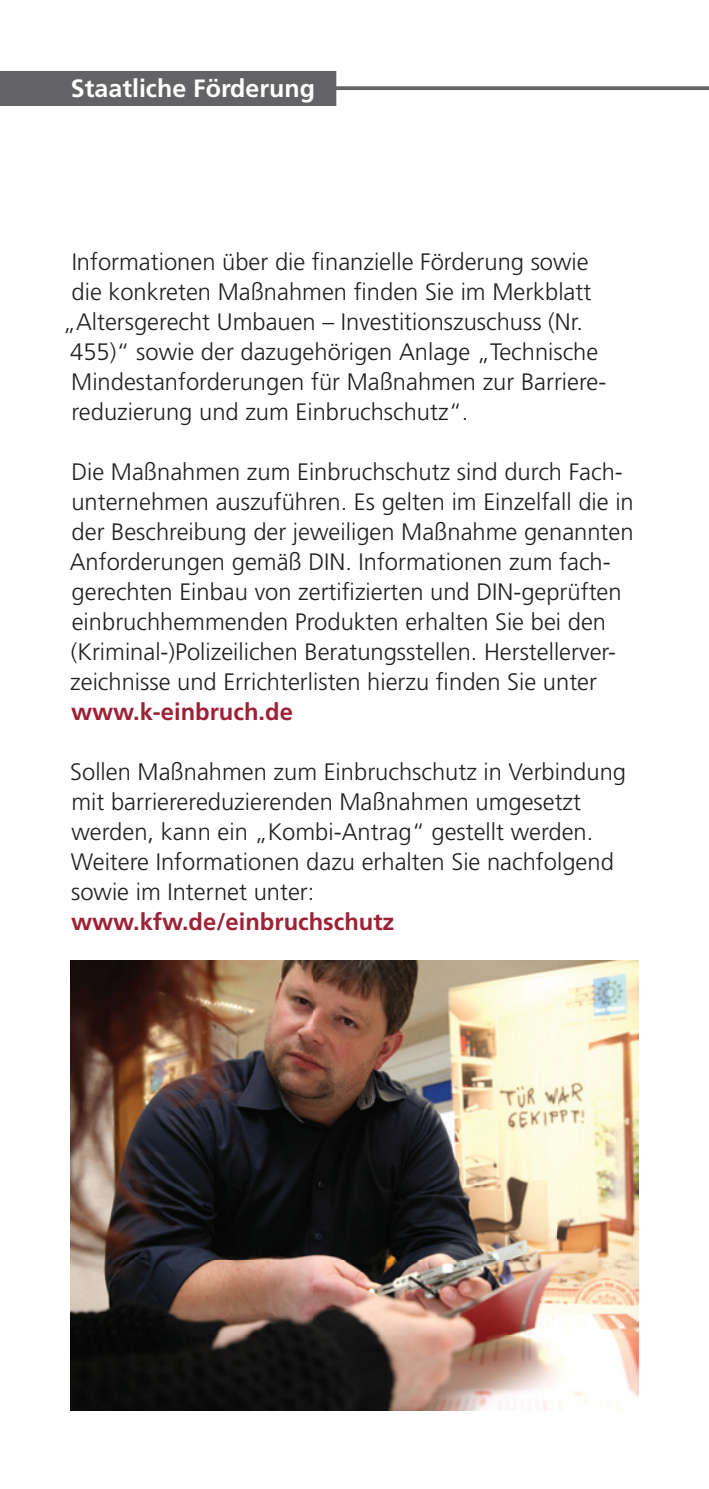
<style>
.page{position:relative;width:709px;height:1489px;background:#fff}
.page>*{position:absolute;margin:0;border:0;box-sizing:border-box;transform-origin:0 0}
.t1{font:700 25px "Frutiger LT Std";color:#fff}
.t2{font:300 23.75px/30px "Frutiger LT Std";color:#231f20}
.t3{font:700 23.75px "Frutiger LT Std";color:#9e2135}
</style>
<div class="page">
<svg style="left:336px;top:86px;width:373px;height:4px"></svg>
<div style="left:0;top:71px;width:336px;height:35px;background:#636366"></div>
<img style="left:71px;top:960px;width:567px;height:450px">
<p class="t1" style="left:71px;top:73px;width:246px">Staatliche Förderung</p>
<p class="t2" style="left:72px;top:247px;width:518px">Informationen über die finanzielle Förderung sowie</p>
<p class="t2" style="left:72px;top:277px;width:521px">die konkreten Maßnahmen finden Sie im Merkblatt</p>
<p class="t2" style="left:63px;top:307px;width:521px">„Altersgerecht Umbauen – Investitionszuschuss (Nr.</p>
<p class="t2" style="left:70px;top:337px;width:529px">455)“ sowie der dazugehörigen Anlage „Technische</p>
<p class="t2" style="left:71px;top:367px;width:536px">Mindestanforderungen für Maßnahmen zur Barriere-</p>
<p class="t2" style="left:71px;top:397px;width:398px">reduzierung und zum Einbruchschutz“.</p>
<p class="t2" style="left:70px;top:457px;width:565px">Die Maßnahmen zum Einbruchschutz sind durch Fach&shy;unternehmen auszuführen. Es gelten im Einzelfall die in der Beschreibung der jeweiligen Maßnahme genannten Anforderungen gemäß DIN. Informationen zum fach&shy;gerechten Einbau von zertifizierten und DIN-geprüften einbruchhemmenden Produkten erhalten Sie bei den (Kriminal-)Polizeilichen Beratungsstellen. Herstellerver&shy;zeichnisse und Errichterlisten hierzu finden Sie unter</p>
<p class="t3" style="left:71px;top:698px;width:223px">www.k-einbruch.de</p>
<p class="t2" style="left:70px;top:757px;width:557px">Sollen Maßnahmen zum Einbruchschutz in Verbindung mit barrierereduzierenden Maßnahmen umgesetzt werden, kann ein „Kombi-Antrag“ gestellt werden.<br>Weitere Informationen dazu erhalten Sie nachfolgend sowie im Internet unter:</p>
<p class="t3" style="left:71px;top:908px;width:325px">www.kfw.de/einbruchschutz</p>
</div>
